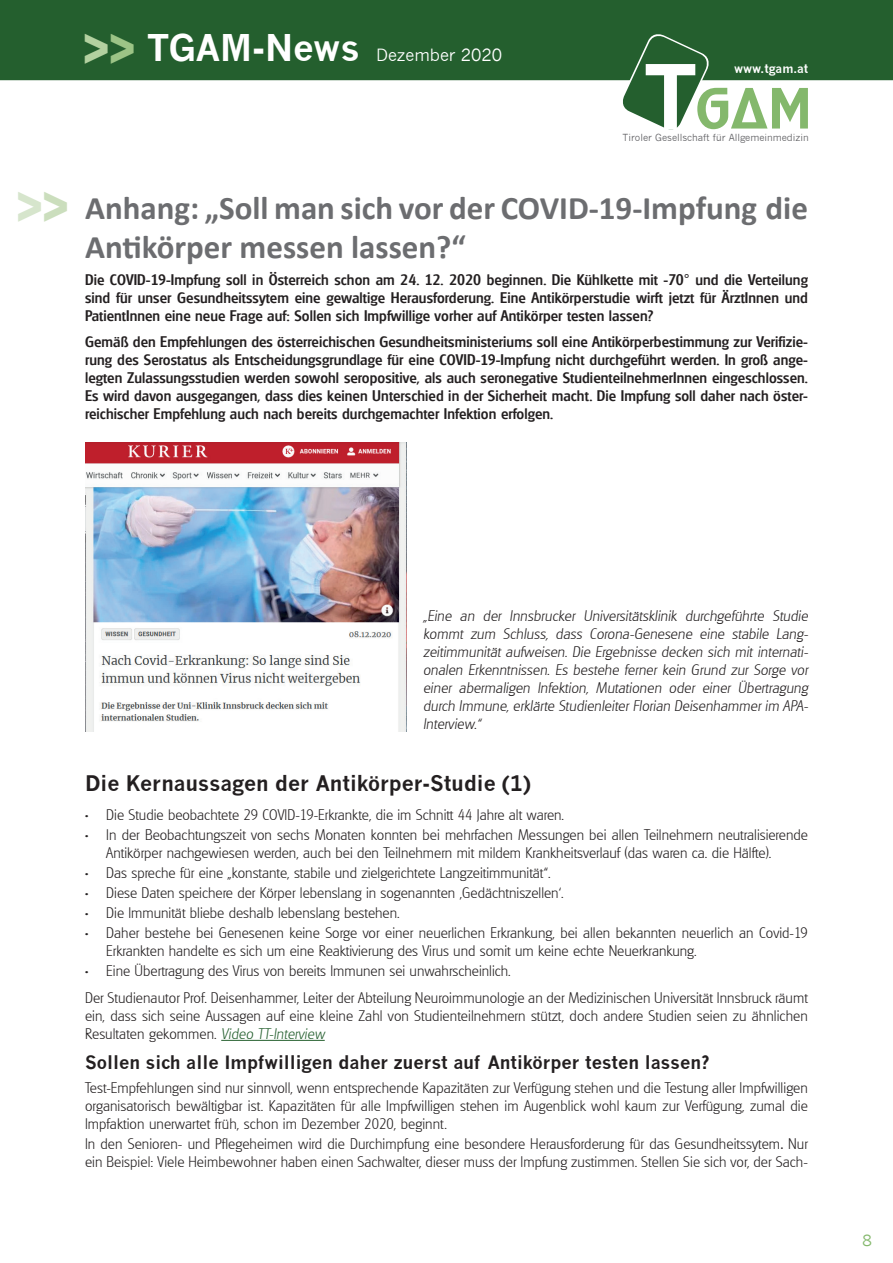
<style>
.page{position:relative;width:893px;height:1263px;background:#fff}
.page>*{position:absolute;margin:0;border:0;box-sizing:border-box;transform-origin:0 0}
.t1{font:700 87.6px "News Gothic";color:#fff}
.t2{font:700 33px/39.6px "Calibri";color:#6c6d70}
.t3{font:700 21px "News Gothic";color:#231f20}
.t4{font:700 18px "News Gothic";color:#231f20}
.t5{font:16.5px "News Gothic";color:#fff}
.t6{font:200 15px/18px "Glasgow";color:#231f20}
.t7{font:500 15px/18px "Glasgow";letter-spacing:.005em;color:#231f20;text-align:justify}
.t8{font:italic 200 15px/18px "Glasgow";letter-spacing:.005em;color:#231f20;text-align:justify}
.t9{font:15px "News Gothic";color:#84b86c}
.t10{font:700 12px "News Gothic";color:#fff}
.t11{font:9.6px "News Gothic";letter-spacing:-.005em;color:#636366}
.s1{font-family:"Helvetica Neue LT Pro";font-weight:900;font-stretch:condensed;font-size:56.25px;color:#b3d1a0}
.s2{font-family:"Helvetica Neue LT Pro";font-weight:900;font-stretch:condensed;font-size:56.25px;color:#9cc486}
.s3{font-weight:700;font-size:36px}
.s4{font-family:"Helvetica Neue LT Pro";font-weight:900;font-stretch:condensed;font-size:56.25px;color:#d6e5cc}
.s5{font-family:"Helvetica Neue LT Pro";font-weight:900;font-stretch:condensed;font-size:56.25px;color:#cbdebd}
.s6{font-family:"Arial";font-weight:400}
.s7{font-weight:600}
.s8{font-style:italic;color:#245f2e}
.s9{font-family:"Calibri";font-weight:400}
</style>
<div class="page">
<div style="left:0;top:0;width:893px;height:80px;background:#245f2e"></div>
<svg style="left:617px;top:34px;width:191px;height:96px"></svg>
<hr style="left:221px;top:1040px;width:104px;height:1px;background:#245f2e">
<img style="left:85px;top:442px;width:321px;height:289px">
<p class="t5" style="left:83px;top:46px;width:421px"><span class="s1">&gt;</span><span class="s2">&gt;</span> <span class="s3">TGAM-News</span> Dezember 2020</p>
<h1 class="t1" style="left:643px;top:44px;width:57px">T</h1>
<p class="t10" style="left:734px;top:61px;width:76px">www.tgam.at</p>
<p class="t11" style="left:622px;top:132px;width:188px">Tiroler Gesellschaft für Allgemeinmedizin</p>
<h2 class="t2" style="left:85px;top:187px;width:724px;text-indent:-69px"><span class="s4">&gt;</span><span class="s5">&gt;</span> Anhang: „Soll man sich vor der COVID-19-Impfung die<br>Antikörper messen lassen?“</h2>
<p class="t7" style="left:85px;top:270px;width:724px">Die COVID-19-Impfung soll in Österreich schon am 24. 12. 2020 beginnen. Die Kühlkette mit -70<span class="s6">°</span> und die Verteilung sind für unser Gesundheitssytem eine gewaltige Herausforderung. Eine Antikörperstudie wirft jetzt für ÄrztInnen und PatientInnen eine neue Frage auf: Sollen sich Impfwillige vorher auf Antikörper testen lassen?</p>
<p class="t7" style="left:85px;top:333px;width:724px">Gemäß den Empfehlungen des österreichischen Gesundheitsministeriums soll eine Antikörperbestimmung zur Verifizie&shy;rung des Serostatus als Entscheidungsgrundlage für eine COVID-19-Impfung nicht durchgeführt werden. In groß ange&shy;legten Zulassungsstudien werden sowohl seropositive, als auch seronegative StudienteilnehmerInnen eingeschlossen.<br>Es wird davon ausgegangen, dass dies keinen Unterschied in der Sicherheit macht. Die Impfung soll daher nach öster&shy;reichischer Empfehlung auch nach bereits durchgemachter Infektion erfolgen.</p>
<p class="t8" style="left:423px;top:606px;width:386px">„Eine an der Innsbrucker Universitätsklinik durchgeführte Studie kommt zum Schluss, dass Corona-Genesene eine stabile Lang&shy;zeitimmunität aufweisen. Die Ergebnisse decken sich mit internati&shy;onalen Erkenntnissen. Es bestehe ferner kein Grund zur Sorge vor einer abermaligen Infektion, Mutationen oder einer Übertragung durch Immune, erklärte Studienleiter Florian Deisenhammer im APA-Interview.“</p>
<h3 class="t3" style="left:85px;top:770px;width:447px">Die Kernaussagen der Antikörper-Studie (1)</h3>
<p class="t6" style="left:85px;top:805px;width:481px"><span class="s7">•</span> Die Studie beobachtete 29 COVID-19-Erkrankte, die im Schnitt 44 Jahre alt waren.</p>
<p class="t6" style="left:106px;top:825px;width:703px;text-indent:-21px"><span class="s7">•</span> In der Beobachtungszeit von sechs Monaten konnten bei mehrfachen Messungen bei allen Teilnehmern neutralisierende<br>Antikörper nachgewiesen werden, auch bei den Teilnehmern mit mildem Krankheitsverlauf (das waren ca. die Hälfte).</p>
<p class="t6" style="left:85px;top:863px;width:467px"><span class="s7">•</span> Das spreche für eine „konstante, stabile und zielgerichtete Langzeitimmunität“.</p>
<p class="t6" style="left:85px;top:883px;width:480px"><span class="s7">•</span> Diese Daten speichere der Körper lebenslang in sogenannten ‚Gedächtniszellen‘.</p>
<p class="t6" style="left:85px;top:904px;width:316px"><span class="s7">•</span> Die Immunität bliebe deshalb lebenslang bestehen.</p>
<p class="t6" style="left:106px;top:924px;width:703px;text-indent:-21px"><span class="s7">•</span> Daher bestehe bei Genesenen keine Sorge vor einer neuerlichen Erkrankung, bei allen bekannten neuerlich an Covid-19<br>Erkrankten handelte es sich um eine Reaktivierung des Virus und somit um keine echte Neuerkrankung.</p>
<p class="t6" style="left:85px;top:958px;width:724px;line-height:26.5px"><span class="s7">•</span> Eine Übertragung des Virus von bereits Immunen sei unwahrscheinlich.<br>Der Studienautor Prof. Deisenhammer, Leiter der Abteilung Neuroimmunologie an der Medizinischen Universität Innsbruck räumt</p>
<p class="t6" style="left:85px;top:1006px;width:724px">ein, dass sich seine Aussagen auf eine kleine Zahl von Studienteilnehmern stützt, doch andere Studien seien zu ähnlichen<br>Resultaten gekommen. <span class="s8">Video TT-Interview</span></p>
<p class="t4" style="left:85px;top:1051px;width:626px">Sollen sich alle Impfwilligen daher zuerst auf Antikörper testen lassen?</p>
<p class="t6" style="left:85px;top:1079px;width:724px;text-align:justify">Test-Empfehlungen sind nur sinnvoll, wenn entsprechende Kapazitäten zur Verfügung stehen und die Testung aller Impfwilligen organisatorisch bewältigbar ist. Kapazitäten für alle Impfwilligen stehen im Augenblick wohl kaum zur Verfügung, zumal die Impfaktion unerwartet früh, schon im Dezember 2020, beginnt.</p>
<p class="t6" style="left:85px;top:1135px;width:724px">In den Senioren- und Pflegeheimen wird die Durchimpfung eine besondere Herausforderung für das Gesundheitssytem<span class="s9">.</span> Nur ein Beispiel: Viele Heimbewohner haben einen Sachwalter, dieser muss der Impfung zustimmen. Stellen Sie sich vor, der Sach-</p>
<p class="t9" style="left:862px;top:1231px;width:11px">8</p>
</div>
